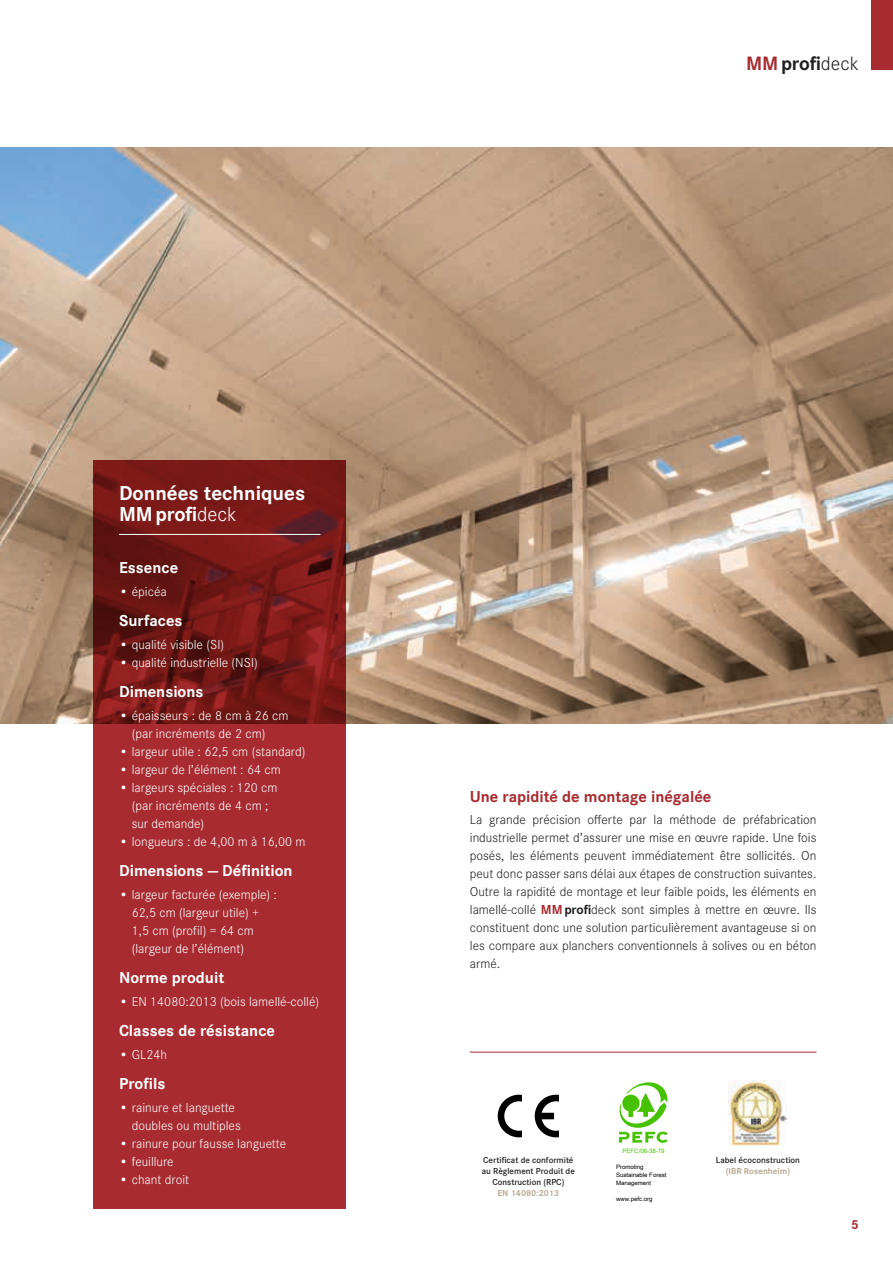
<style>
.page{position:relative;width:893px;height:1263px;background:#fff}
.page>*{position:absolute;margin:0;border:0;box-sizing:border-box;transform-origin:0 0}
.t1{font:700 21px/21px "Corporate S";color:#fff}
.t2{font:700 20.1px "Corporate S";letter-spacing:-.01em;color:#231f20}
.t3{font:700 16.5px "Corporate S";color:#fff}
.t4{font:700 16.5px "Corporate S";color:#a72b30}
.t5{font:300 13.5px/18px "Corporate S";color:#231f20;text-align:justify}
.t6{font:300 13.5px/18px "Corporate S";color:#fff}
.t7{font:700 13.5px "Corporate S";color:#a72b30}
.t8{font:600 9px/10.8px "Corporate S";color:#231f20;text-align:center}
.t9{font:700 9px "Corporate S";color:#b8ab95}
.t10{font:6px/8.4px "Arial Unicode MS";color:#000}
.t11{font:6px "Arial Unicode MS";color:#46c200}
.s1{color:#a72b30}
.s2{font-weight:300}
.s3{font-weight:700;color:#a72b30}
.s4{font-weight:700}
</style>
<div class="page">
<div style="left:872px;top:0;width:21px;height:69px;background:#a72b30"></div>
<img style="left:0;top:147px;width:893px;height:576px">
<svg style="left:94px;top:461px;width:252px;height:748px;background:#942427"></svg>
<hr style="left:119px;top:534px;width:201px;height:1px;background:#fff">
<hr style="left:470px;top:1052px;width:346px;height:1px;background:#a72b30">
<svg style="left:498px;top:1095px;width:24px;height:42px"></svg>
<svg style="left:535px;top:1095px;width:24px;height:42px"></svg>
<svg style="left:619px;top:1082px;width:49px;height:61px"></svg>
<img style="left:729px;top:1081px;width:58px;height:65px">
<h2 class="t2" style="left:746px;top:49px;width:114px"><span class="s1">MM</span>profi<span class="s2">deck</span></h2>
<h1 class="t1" style="left:119px;top:482px;width:188px">Données techniques<br>MMprofi<span class="s2">deck</span></h1>
<p class="t3" style="left:119px;top:556px;width:61px">Essence</p>
<p class="t6" style="left:119px;top:582px;width:49px">• épicéa</p>
<p class="t3" style="left:119px;top:609px;width:65px">Surfaces</p>
<p class="t6" style="left:119px;top:635px;width:107px">• qualité visible (SI)</p>
<p class="t6" style="left:119px;top:653px;width:140px">• qualité industrielle (NSI)</p>
<p class="t3" style="left:119px;top:680px;width:86px">Dimensions</p>
<p class="t6" style="left:132px;top:706px;width:158px;text-indent:-13px">• épaisseurs : de 8 cm à 26 cm (par incréments de 2 cm)</p>
<p class="t6" style="left:119px;top:742px;width:188px">• largeur utile : 62,5 cm (standard)</p>
<p class="t6" style="left:119px;top:760px;width:163px">• largeur de l’élément : 64 cm</p>
<p class="t6" style="left:132px;top:778px;width:147px;text-indent:-13px">• largeurs spéciales : 120 cm (par incréments de 4 cm ; sur demande)</p>
<p class="t6" style="left:119px;top:832px;width:188px">• longueurs : de 4,00 m à 16,00 m</p>
<p class="t3" style="left:119px;top:859px;width:175px">Dimensions — Définition</p>
<p class="t6" style="left:132px;top:885px;width:147px;text-indent:-13px">• largeur facturée (exemple) :<br>62,5 cm (largeur utile) +<br>1,5 cm (profil) = 64 cm (largeur de l’élément)</p>
<p class="t3" style="left:119px;top:966px;width:107px">Norme produit</p>
<p class="t6" style="left:119px;top:992px;width:202px">• EN 14080:2013 (bois lamellé-collé)</p>
<p class="t3" style="left:119px;top:1019px;width:157px">Classes de résistance</p>
<p class="t6" style="left:119px;top:1045px;width:49px">• GL24h</p>
<p class="t3" style="left:119px;top:1072px;width:48px">Profils</p>
<p class="t6" style="left:132px;top:1098px;width:110px;text-indent:-13px">• rainure et languette doubles ou multiples</p>
<p class="t6" style="left:119px;top:1134px;width:169px">• rainure pour fausse languette</p>
<p class="t6" style="left:119px;top:1152px;width:56px">• feuillure</p>
<p class="t6" style="left:119px;top:1170px;width:72px">• chant droit</p>
<p class="t4" style="left:470px;top:785px;width:243px">Une rapidité de montage inégalée</p>
<p class="t5" style="left:470px;top:810px;width:348px">La grande précision offerte par la méthode de préfabrication industrielle permet d’assurer une mise en œuvre rapide. Une fois posés, les éléments peuvent immédiatement être sollicités. On peut donc passer sans délai aux étapes de construction suivantes.<br>Outre la rapidité de montage et leur faible poids, les éléments en lamellé-collé <span class="s3">MM</span><span class="s4">profi</span>deck sont simples à mettre en œuvre. Ils constituent donc une solution particulièrement avantageuse si on les compare aux planchers conventionnels à solives ou en béton armé.</p>
<p class="t8" style="left:482px;top:1154px;width:95px">Certificat de conformité au Règlement Produit de<br>Construction (RPC)</p>
<p class="t9" style="left:497px;top:1186px;width:63px">EN 14080:2013</p>
<p class="t11" style="left:623px;top:1147px;width:44px">PEFC/06-38-79</p>
<p class="t10" style="left:616px;top:1162px;width:52px">Promoting<br>Sustainable Forest<br>Management</p>
<p class="t10" style="left:616px;top:1194px;width:38px">www.pefc.org</p>
<p class="t8" style="left:716px;top:1154px;width:86px">Label écoconstruction</p>
<p class="t9" style="left:726px;top:1165px;width:66px">(IBR Rosenheim)</p>
<p class="t7" style="left:851px;top:1215px;width:9px">5</p>
</div>
